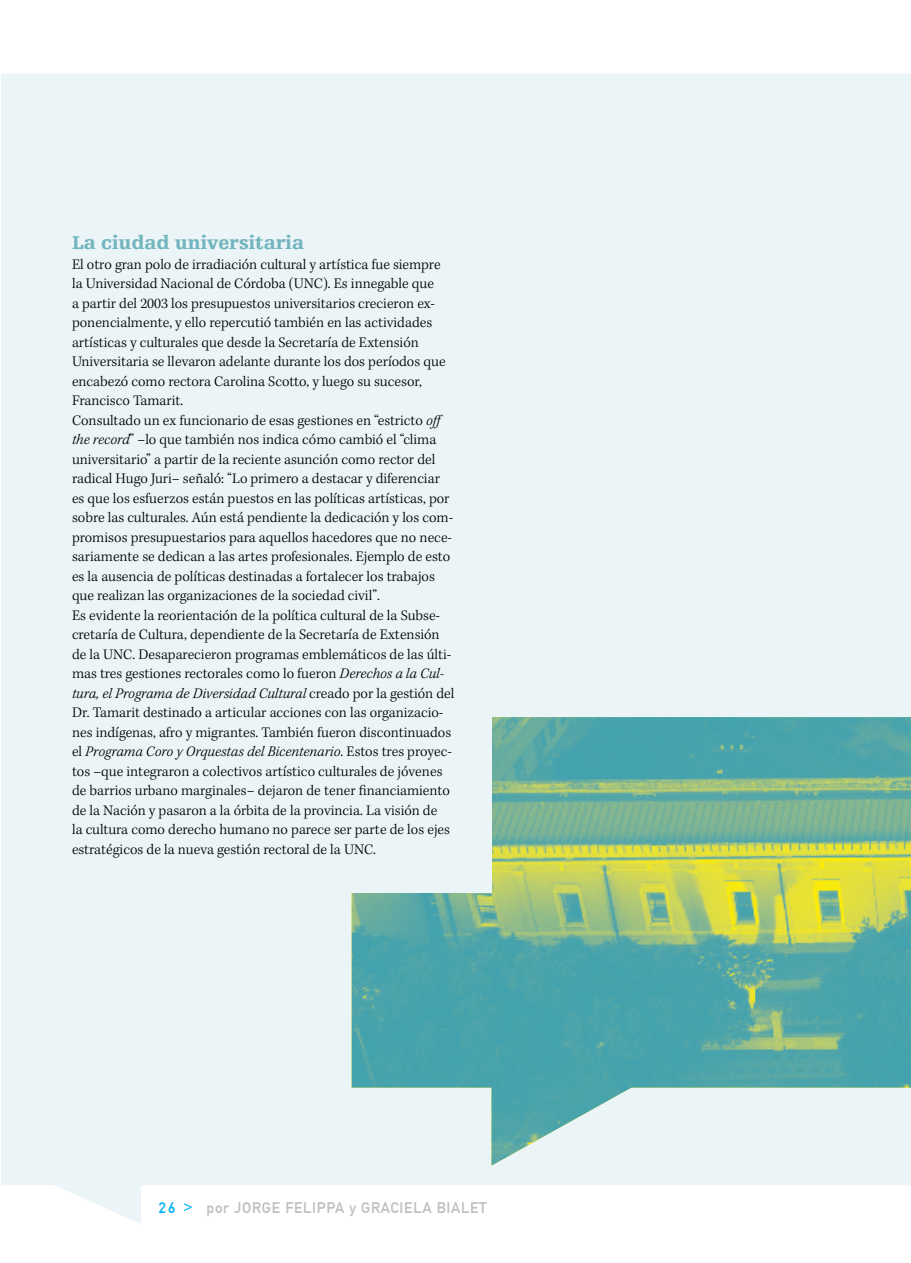
<style>
.page{position:relative;width:911px;height:1263px;background:#fff}
.page>*{position:absolute;margin:0;border:0;box-sizing:border-box;transform-origin:0 0}
.t1{font:900 19.5px "Egyptienne F";color:#71b5be}
.t2{font:300 15px/19.5px "Kepler Std";color:#000}
.t3{font:15px "DIN1451 Mittelschrift";letter-spacing:.05em;color:#bcbec0}
.s1{font-style:italic}
.s2{color:#00b3f0}
</style>
<div class="page">
<div style="left:1px;top:74px;width:910px;height:1150px;background:#ebf4f7"></div>
<img style="left:352px;top:717px;width:559px;height:449px">
<div style="left:316px;top:697px;width:175px;height:195px;background:#ebf4f7"></div>
<h1 class="t1" style="left:72px;top:232px;width:233px">La ciudad universitaria</h1>
<p class="t2" style="left:72px;top:255px;width:384px">El otro gran polo de irradiación cultural y artística fue siempre la Universidad Nacional de Córdoba (UNC). Es innegable que<br>a partir del 2003 los presupuestos universitarios crecieron ex&shy;ponencialmente, y ello repercutió también en las actividades artísticas y culturales que desde la Secretaría de Extensión Universitaria se llevaron adelante durante los dos períodos que encabezó como rectora Carolina Scotto, y luego su sucesor, Francisco Tamarit.<br>Consultado un ex funcionario de esas gestiones en “estricto <span class="s1">off the record</span>” –lo que también nos indica cómo cambió el “clima universitario” a partir de la reciente asunción como rector del radical Hugo Juri– señaló: “Lo primero a destacar y diferenciar es que los esfuerzos están puestos en las políticas artísticas, por sobre las culturales. Aún está pendiente la dedicación y los com&shy;promisos presupuestarios para aquellos hacedores que no nece&shy;sariamente se dedican a las artes profesionales. Ejemplo de esto es la ausencia de políticas destinadas a fortalecer los trabajos que realizan las organizaciones de la sociedad civil”.<br>Es evidente la reorientación de la política cultural de la Subse&shy;cretaría de Cultura, dependiente de la Secretaría de Extensión de la UNC. Desaparecieron programas emblemáticos de las últi&shy;mas tres gestiones rectorales como lo fueron <span class="s1">Derechos a la Cul&shy;tura, el Programa de Diversidad Cultural</span> creado por la gestión del Dr. Tamarit destinado a articular acciones con las organizacio&shy;nes indígenas, afro y migrantes. También fueron discontinuados el <span class="s1">Programa Coro y Orquestas del Bicentenario</span>. Estos tres proyec&shy;tos –que integraron a colectivos artístico culturales de jóvenes de barrios urbano marginales– dejaron de tener financiamiento de la Nación y pasaron a la órbita de la provincia. La visión de<br>la cultura como derecho humano no parece ser parte de los ejes estratégicos de la nueva gestión rectoral de la UNC.</p>
<p class="t3" style="left:159px;top:1199px;width:329px"><span class="s2">26 &gt;</span> POR JORGE FELIPPA Y GRACIELA BIALET</p>
</div>
